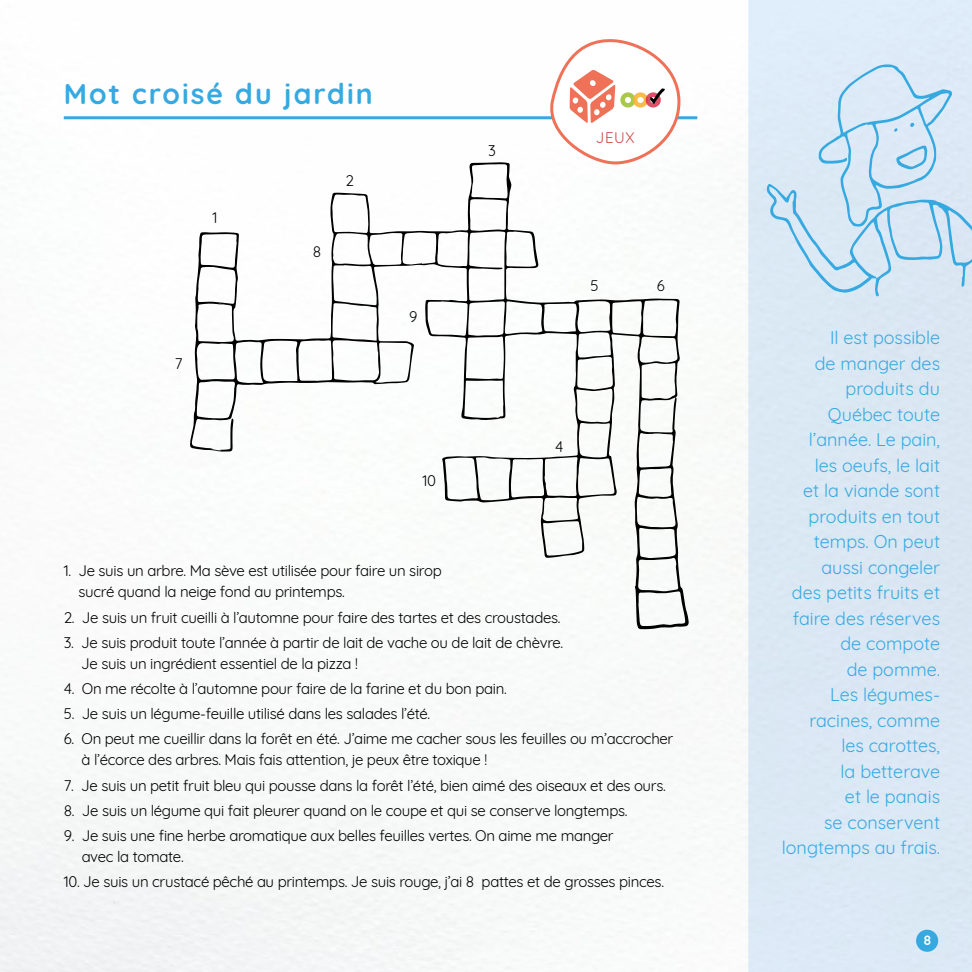
<style>
.page{position:relative;width:972px;height:972px;background:#fff}
.page>*{position:absolute;margin:0;border:0;box-sizing:border-box;transform-origin:0 0}
.t1{font:700 28.5px "Quicksand";letter-spacing:.07em;color:#36a9e1}
.t2{font:18px/25.5px "Quicksand";color:#36a9e1;text-align:right}
.t3{font:15px/21px "Quicksand";letter-spacing:-.02em;color:#000}
.t4{font:15px "Quicksand";color:#cf4641}
.t5{font:700 13.5px "Quicksand";color:#fff}
</style>
<div class="page">
<div style="left:748px;top:0;width:224px;height:972px;background:#dbe8f4"></div>
<hr style="left:64px;top:116px;width:633px;height:3px;background:#36a9e1">
<div style="left:916px;top:930px;width:22px;height:22px;background:#36a9e1;border-radius:50%"></div>
<svg style="left:190px;top:162px;width:499px;height:467px"></svg>
<svg style="left:545px;top:39px;width:137px;height:127px"></svg>
<svg style="left:766px;top:64px;width:205px;height:232px"></svg>
<h1 class="t1" style="left:64px;top:70px;width:310px">Mot croisé du jardin</h1>
<p class="t3" style="left:213px;top:206px;width:6px">1</p>
<p class="t3" style="left:175px;top:352px;width:9px">7</p>
<p class="t3" style="left:313px;top:240px;width:10px">8</p>
<p class="t3" style="left:345px;top:169px;width:10px">2</p>
<p class="t3" style="left:409px;top:304px;width:10px">9</p>
<p class="t3" style="left:422px;top:469px;width:15px">10</p>
<p class="t3" style="left:488px;top:138px;width:9px">3</p>
<p class="t4" style="left:596px;top:126px;width:40px">JEUX</p>
<p class="t3" style="left:590px;top:274px;width:10px">5</p>
<p class="t3" style="left:657px;top:274px;width:10px">6</p>
<p class="t3" style="left:555px;top:434px;width:10px">4</p>
<p class="t3" style="left:78px;top:559px;width:365px;text-indent:-15px">1. Je suis un arbre. Ma sève est utilisée pour faire un sirop sucré quand la neige fond au printemps.</p>
<p class="t3" style="left:64px;top:605px;width:498px">2. Je suis un fruit cueilli à l’automne pour faire des tartes et des croustades.</p>
<p class="t3" style="left:81px;top:630px;width:483px;text-indent:-18px">3. Je suis produit toute l’année à partir de lait de vache ou de lait de chèvre.<br>Je suis un ingrédient essentiel de la pizza !</p>
<p class="t3" style="left:64px;top:677px;width:445px">4. On me récolte à l’automne pour faire de la farine et du bon pain.</p>
<p class="t3" style="left:64px;top:702px;width:368px">5. Je suis un légume-feuille utilisé dans les salades l’été.</p>
<p class="t3" style="left:82px;top:727px;width:593px;text-indent:-18px">6. On peut me cueillir dans la forêt en été. J’aime me cacher sous les feuilles ou m’accrocher à l’écorce des arbres. Mais fais attention, je peux être toxique !</p>
<p class="t3" style="left:64px;top:773px;width:604px">7. Je suis un petit fruit bleu qui pousse dans la forêt l’été, bien aimé des oiseaux et des ours.</p>
<p class="t3" style="left:64px;top:799px;width:565px">8. Je suis un légume qui fait pleurer quand on le coupe et qui se conserve longtemps.</p>
<p class="t3" style="left:82px;top:824px;width:533px;text-indent:-18px">9. Je suis une fine herbe aromatique aux belles feuilles vertes. On aime me manger avec la tomate.</p>
<p class="t3" style="left:64px;top:870px;width:602px">10. Je suis un crustacé pêché au printemps. Je suis rouge, j’ai 8 pattes et de grosses pinces.</p>
<p class="t2" style="left:782px;top:323px;width:160px">Il est possible<br>de manger des produits du<br>Québec toute l’année. Le pain, les oeufs, le lait<br>et la viande sont produits en tout temps. On peut aussi congeler<br>des petits fruits et faire des réserves de compote<br>de pomme.<br>Les légumes&shy;racines, comme<br>les carottes,<br>la betterave<br>et le panais<br>se conservent longtemps au frais.</p>
<p class="t5" style="left:924px;top:929px;width:9px">8</p>
</div>
